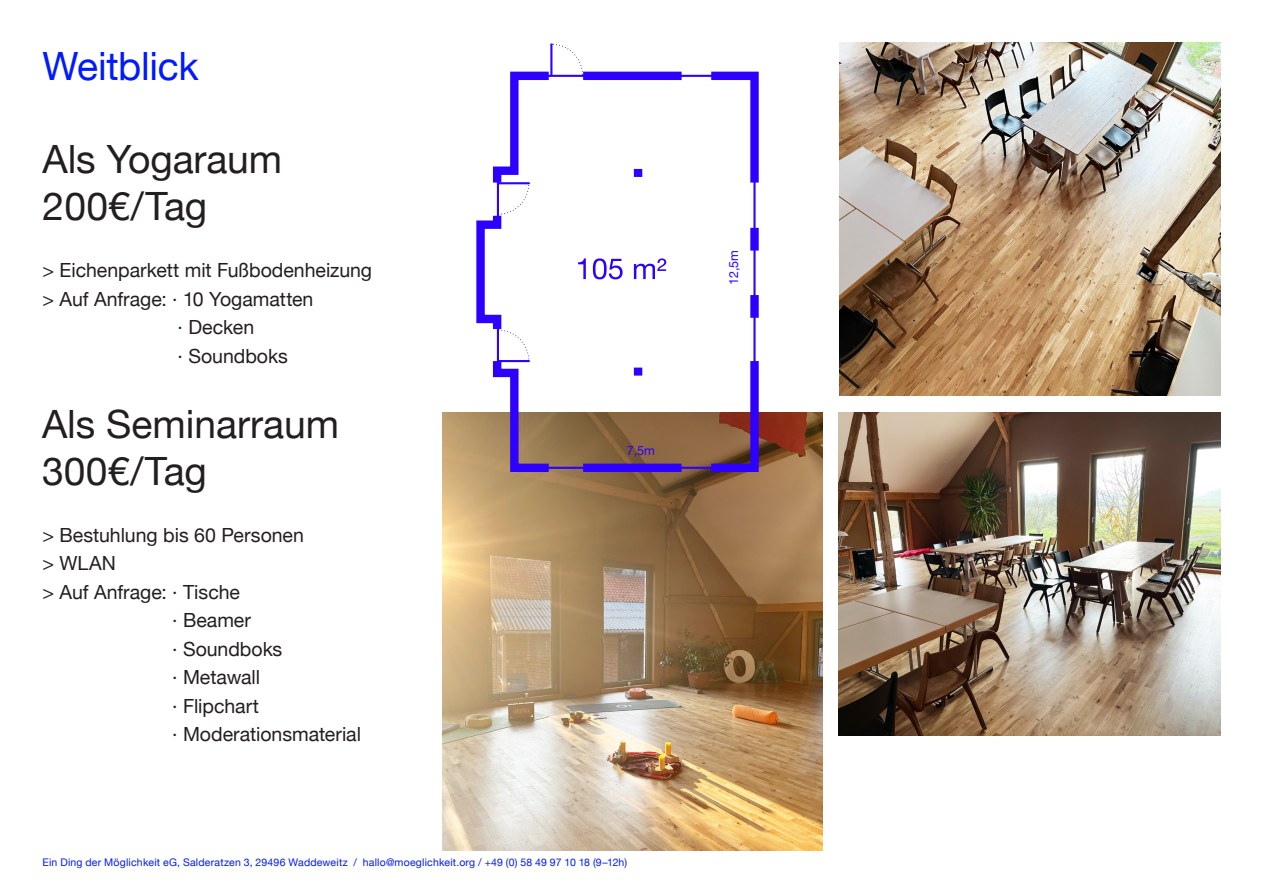
<style>
.page{position:relative;width:1263px;height:893px;background:#fff}
.page>*{position:absolute;margin:0;border:0;box-sizing:border-box;transform-origin:0 0}
.t1{font:39px/46.8px "Helvetica Neue";color:#231f20}
.t2{font:39px "Helvetica Neue";letter-spacing:-.01em;color:#001aff}
.t3{font:19.5px "Helvetica Neue";color:#231f20}
.t4{font:12.6px "Helvetica Neue";color:#2e00ff}
.t5{font:10.5px "Helvetica Neue";letter-spacing:.02em;color:#001aff}
</style>
<div class="page">
<img style="left:839px;top:412px;width:381px;height:323px">
<img style="left:839px;top:43px;width:381px;height:352px">
<img style="left:442px;top:412px;width:380px;height:438px">
<svg style="left:472px;top:71px;width:291px;height:405px"></svg>
<hr style="left:753px;top:169px;width:2px;height:199px;background:#2e00ff">
<div style="left:634px;top:169px;width:8px;height:8px;background:#2e00ff"></div>
<div style="left:634px;top:368px;width:8px;height:8px;background:#2e00ff"></div>
<hr style="left:497px;top:321px;width:2px;height:47px;background:#2e00ff">
<hr style="left:497px;top:177px;width:2px;height:47px;background:#2e00ff">
<hr style="left:530px;top:75px;width:212px;height:2px;background:#2e00ff">
<hr style="left:530px;top:467px;width:212px;height:2px;background:#2e00ff">
<svg style="left:499px;top:183px;width:31px;height:32px"></svg>
<hr style="left:497px;top:182px;width:32px;height:2px;background:#2e00ff">
<svg style="left:551px;top:43px;width:33px;height:32px"></svg>
<hr style="left:550px;top:44px;width:2px;height:32px;background:#2e00ff">
<svg style="left:499px;top:329px;width:31px;height:33px"></svg>
<hr style="left:497px;top:360px;width:32px;height:2px;background:#2e00ff">
<svg style="left:578px;top:258px;width:8px;height:21px"></svg>
<svg style="left:593px;top:258px;width:30px;height:21px"></svg>
<svg style="left:634px;top:258px;width:32px;height:21px"></svg>
<p class="t2" style="left:43px;top:38px;width:158px">Weitblick</p>
<p class="t1" style="left:43px;top:138px;width:241px">Als Yogaraum<br>200€/Tag</p>
<p class="t3" style="left:43px;top:256px;width:331px">&gt; Eichenparkett mit Fußbodenheizung</p>
<p class="t3" style="left:43px;top:285px;width:272px">&gt; Auf Anfrage: · 10 Yogamatten</p>
<p class="t3" style="left:178px;top:313px;width:78px">· Decken</p>
<p class="t3" style="left:178px;top:342px;width:112px">· Soundboks</p>
<p class="t1" style="left:42px;top:403px;width:298px">Als Seminarraum<br>300€/Tag</p>
<p class="t3" style="left:43px;top:521px;width:263px">&gt; Bestuhlung bis 60 Personen</p>
<p class="t3" style="left:43px;top:549px;width:75px">&gt; WLAN</p>
<p class="t3" style="left:43px;top:578px;width:199px">&gt; Auf Anfrage: · Tische</p>
<p class="t3" style="left:172px;top:606px;width:80px">· Beamer</p>
<p class="t3" style="left:172px;top:635px;width:112px">· Soundboks</p>
<p class="t3" style="left:172px;top:663px;width:89px">· Metawall</p>
<p class="t3" style="left:172px;top:692px;width:88px">· Flipchart</p>
<p class="t3" style="left:172px;top:720px;width:190px">· Moderationsmaterial</p>
<p class="t4" style="left:627px;top:442px;width:30px">7,5m</p>
<p class="t5" style="left:43px;top:854px;width:586px">Ein Ding der Möglichkeit eG, Salderatzen 3, 29496 Waddeweitz / hallo@moeglichkeit.org / +49 (0) 58 49 97 10 18 (9–12h)</p>
<p class="t4" style="left:725px;top:285px;width:37px;rotate:-90deg">12,5m</p>
</div>
